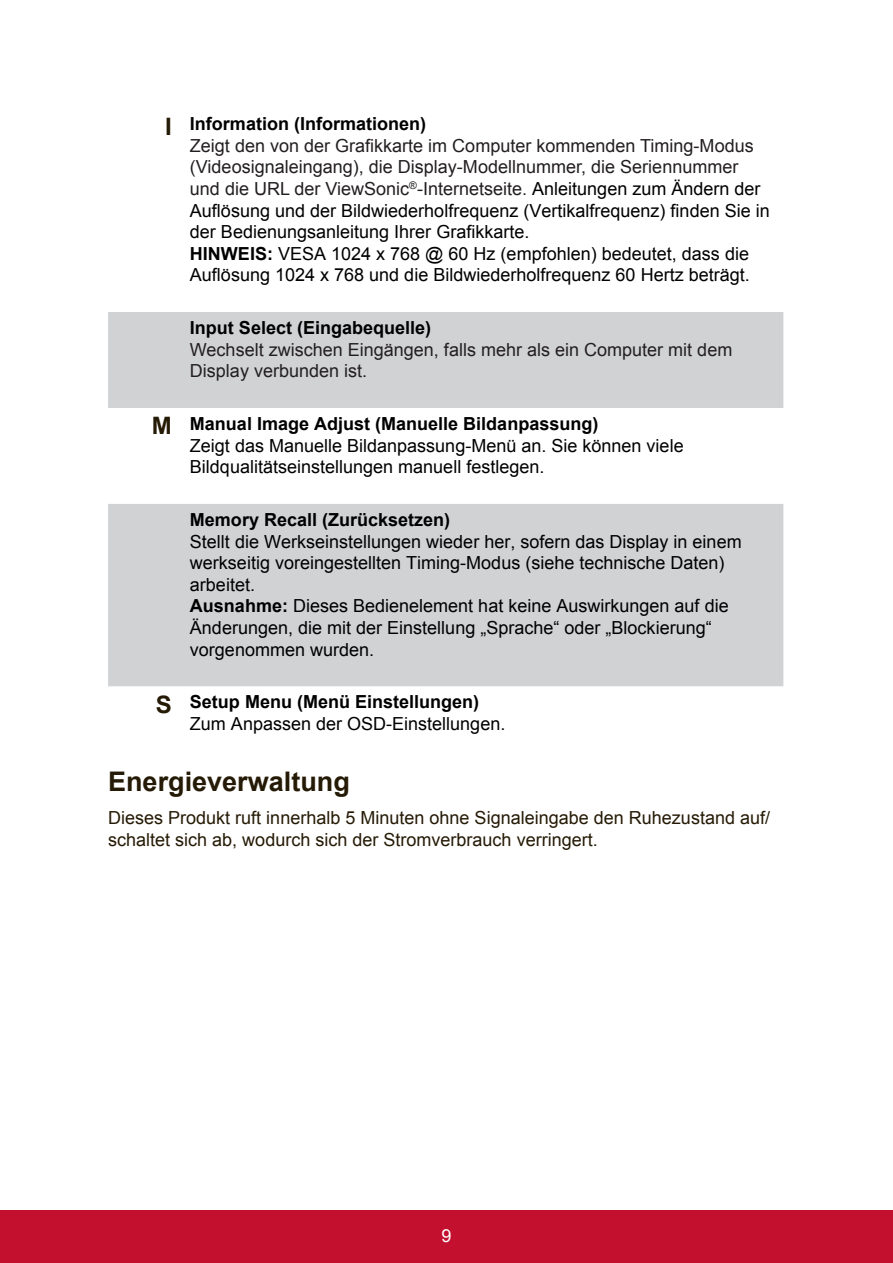
<style>
.page{position:relative;width:893px;height:1263px;background:#fff}
.page>*{position:absolute;margin:0;border:0;box-sizing:border-box;transform-origin:0 0}
.t1{font:700 27px "Arial";color:#251a05}
.t2{font:18px/21.6px "Arial";color:#000}
.t3{font:18px/21.6px "Arial";color:#251a05}
.t4{font:18px/21.6px "Arial";color:#231f20}
.t5{font:700 18px "Arial";color:#000}
.t6{font:18px "Arial";color:#fff}
.s1{font-weight:700;font-size:24px;color:#251a05}
.s2{font-weight:700}
.s3{color:#231f20}
</style>
<div class="page">
<div style="left:0;top:1210px;width:892px;height:53px;background:#c3102f"></div>
<svg style="left:108px;top:312px;width:675px;height:374px;fill:#d1d2d4"></svg>
<p class="t2" style="left:190px;top:113px;width:581px;text-indent:-25px"><span class="s1">I</span> <span class="s2">Information (Informationen)<br></span><span class="s3">Zeigt den von der Grafikkarte im Computer kommenden Timing-Modus (Videosignaleingang), die Display-Modellnummer, die Seriennummer und die URL der ViewSonic</span><sup>®</sup><span class="s3">-Internetseite.</span> Anleitungen zum Ändern der Auflösung und der Bildwiederholfrequenz (Vertikalfrequenz) finden Sie in der Bedienungsanleitung Ihrer Grafikkarte.<br><span class="s2">HINWEIS:</span> VESA 1024 x 768 @ 60 Hz (empfohlen) bedeutet, dass die Auflösung 1024 x 768 und die Bildwiederholfrequenz 60 Hertz beträgt.</p>
<p class="t5" style="left:190px;top:316px;width:243px">Input Select (Eingabequelle)</p>
<p class="t4" style="left:190px;top:339px;width:543px">Wechselt zwischen Eingängen, falls mehr als ein Computer mit dem<br>Display verbunden ist.</p>
<p class="t2" style="left:190px;top:413px;width:495px;text-indent:-38px"><span class="s1">M</span> <span class="s2">Manual Image Adjust (Manuelle Bildanpassung)<br></span>Zeigt das Manuelle Bildanpassung-Menü an. Sie können viele<br>Bildqualitätseinstellungen manuell festlegen.</p>
<p class="t5" style="left:190px;top:507px;width:262px">Memory Recall (Zurücksetzen)</p>
<p class="t2" style="left:190px;top:530px;width:553px">Stellt die Werkseinstellungen wieder her, sofern das Display in einem werkseitig voreingestellten Timing-Modus (siehe technische Daten) arbeitet.<br><span class="s2">Ausnahme:</span> Dieses Bedienelement hat keine Auswirkungen auf die Änderungen, die mit der Einstellung „Sprache“ oder „Blockierung“ vorgenommen wurden.</p>
<p class="t2" style="left:190px;top:691px;width:317px;text-indent:-34px"><span class="s1">S</span> <span class="s2">Setup Menu (Menü Einstellungen)<br></span>Zum Anpassen der OSD-Einstellungen.</p>
<h1 class="t1" style="left:108px;top:763px;width:243px">Energieverwaltung</h1>
<p class="t3" style="left:108px;top:807px;width:663px">Dieses Produkt ruft innerhalb 5 Minuten ohne Signaleingabe den Ruhezustand auf/ schaltet sich ab, wodurch sich der Stromverbrauch verringert.</p>
<p class="t6" style="left:441px;top:1223px;width:12px">9</p>
</div>
